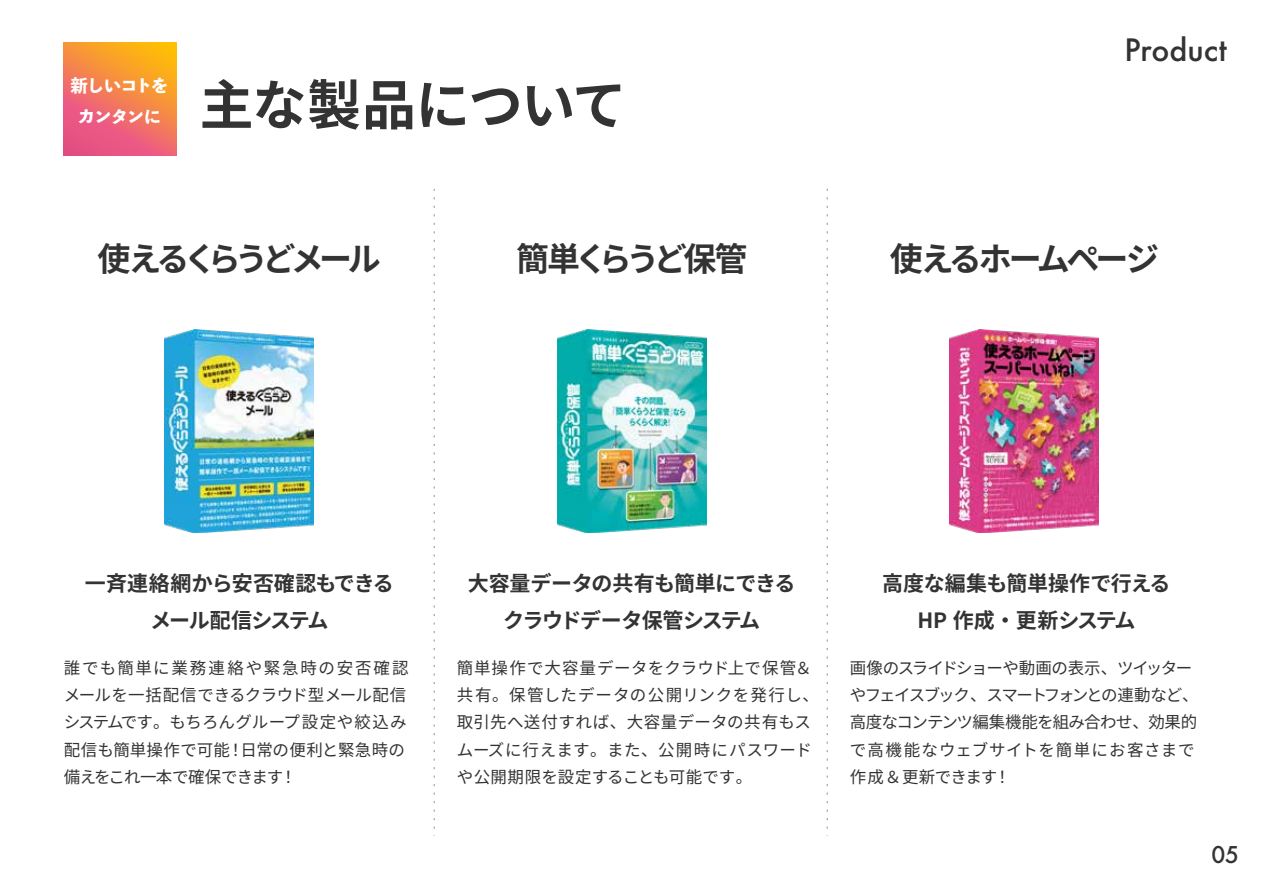
<style>
.page{position:relative;width:1263px;height:893px;background:#fff}
.page>*{position:absolute;margin:0;border:0;box-sizing:border-box;transform-origin:0 0}
.t1{font:700 54px "Source Han Sans JP";letter-spacing:-.02em;color:#333}
.t2{font:700 33px "Source Han Sans JP";letter-spacing:-.14em;color:#333}
.t3{font:700 33px "Source Han Sans JP";letter-spacing:-.1em;color:#333}
.t4{font:500 30px "Futura";color:#333}
.t5{font:500 22.5px "Futura";color:#333}
.t6{font:700 21px/36.8px "Source Han Sans JP";letter-spacing:-.02em;color:#333;text-align:center}
.t7{font:800 17.4px/30.5px "Toppan Bunkyu Midashi Gothic Std N";letter-spacing:-.055em;color:#fff;text-align:center}
.t8{font:16.5px/27.2px "Source Han Sans JP";letter-spacing:.01em;color:#333}
.t9{font:16.5px/27.2px "Source Han Sans JP";letter-spacing:-.04em;color:#333}
</style>
<div class="page">
<img style="left:949px;top:330px;width:149px;height:203px">
<svg style="left:63px;top:42px;width:113px;height:113px;background:#f37f52"></svg>
<img style="left:558px;top:330px;width:149px;height:203px">
<svg style="left:434px;top:189px;width:1px;height:647px"></svg>
<svg style="left:827px;top:189px;width:1px;height:647px"></svg>
<img style="left:164px;top:330px;width:149px;height:203px">
<p class="t7" style="left:71px;top:69px;width:99px">新しいコトをカンタンに</p>
<h1 class="t1" style="left:200px;top:75px;width:428px">主な製品について</h1>
<h3 class="t4" style="left:1124px;top:30px;width:104px">Product</h3>
<h2 class="t2" style="left:97px;top:240px;width:285px">使えるくらうどメール</h2>
<h2 class="t2" style="left:516px;top:240px;width:233px">簡単くらうど保管</h2>
<h2 class="t3" style="left:890px;top:240px;width:271px">使えるホームページ</h2>
<p class="t6" style="left:85px;top:566px;width:310px">一斉連絡網から安否確認もできるメール配信システム</p>
<p class="t6" style="left:468px;top:566px;width:329px">大容量データの共有も簡単にできるクラウドデータ保管システム</p>
<p class="t8" style="left:64px;top:655px;width:346px">誰でも簡単に業務連絡や緊急時の安否確認メールを一括配信できるクラウド型メール配信システムです。もちろんグループ設定や絞込み配信も簡単操作で可能！日常の便利と緊急時の備えをこれ一本で確保できます！</p>
<p class="t8" style="left:457px;top:655px;width:364px">簡単操作で大容量データをクラウド上で保管＆共有。保管したデータの公開リンクを発行し、取引先へ送付すれば、大容量データの共有もスムーズに行えます。また、公開時にパスワードや公開期限を設定することも可能です。</p>
<p class="t6" style="left:882px;top:566px;width:290px">高度な編集も簡単操作で行える<br>HP 作成・更新システム</p>
<p class="t9" style="left:850px;top:655px;width:350px">画像のスライドショーや動画の表示、ツイッターやフェイスブック、スマートフォンとの連動など、高度なコンテンツ編集機能を組み合わせ、効果的で高機能なウェブサイトを簡単にお客さまで作成＆更新できます！</p>
<h3 class="t5" style="left:1211px;top:840px;width:29px">05</h3>
</div>
